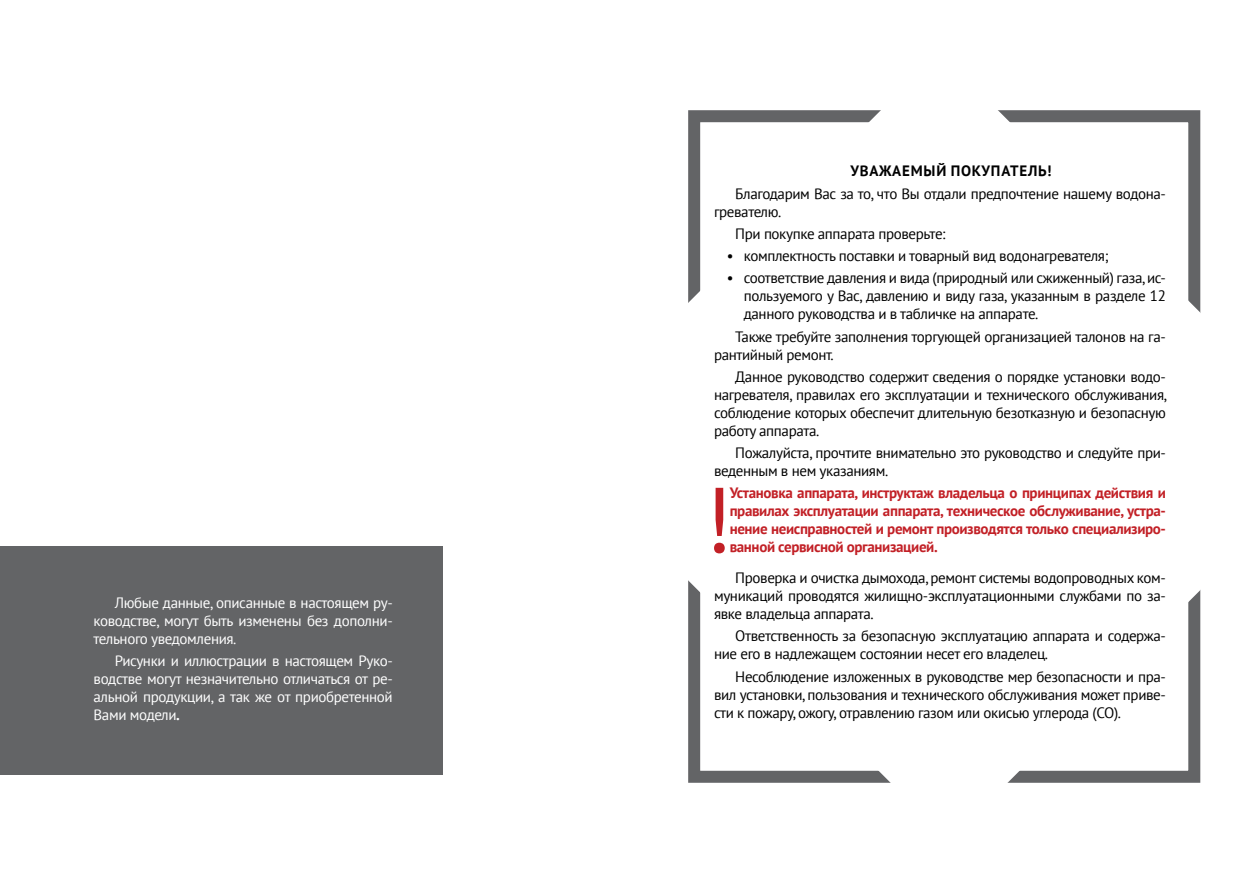
<style>
.page{position:relative;width:1259px;height:893px;background:#fff}
.page>*{position:absolute;margin:0;border:0;box-sizing:border-box;transform-origin:0 0}
.t1{font:92.1px "PT Sans";color:#c22026}
.t2{font:15px/18px "PT Sans";letter-spacing:-.025em;color:#000}
.t3{font:15px/18px "PT Sans";letter-spacing:-.025em;color:#fff;text-align:justify}
.t4{font:700 15px/18px "PT Sans";letter-spacing:-.025em;color:#c22026;text-align:justify}
.t5{font:700 15px "PT Sans";letter-spacing:.055em;color:#000}
.s1{font-weight:700}
</style>
<div class="page">
<svg style="left:688px;top:110px;width:513px;height:673px"></svg>
<div style="left:0;top:546px;width:442px;height:229px;background:#636466"></div>
<p class="t3" style="left:94px;top:593px;width:301px;text-indent:21px">Любые данные, описанные в настоящем ру&shy;ководстве, могут быть изменены без дополни&shy;тельного уведомления.</p>
<p class="t3" style="left:94px;top:651px;width:301px;text-indent:21px">Рисунки и иллюстрации в настоящем Руко&shy;водстве могут незначительно отличаться от ре&shy;альной продукции, а так же от приобретенной Вами модели<span class="s1">.</span></p>
<p class="t5" style="left:850px;top:161px;width:202px">УВАЖАЕМЫЙ ПОКУПАТЕЛЬ!</p>
<p class="t2" style="left:714px;top:184px;width:453px;text-indent:21px">Благодарим Вас за то, что Вы отдали предпочтение нашему водона&shy;гревателю.</p>
<p class="t2" style="left:735px;top:224px;width:212px">При покупке аппарата проверьте:</p>
<p class="t2" style="left:727px;top:246px;width:383px">• комплектность поставки и товарный вид водонагревателя;</p>
<p class="t2" style="left:744px;top:269px;width:424px;text-align:justify;text-indent:-17px">• соответствие давления и вида (природный или сжиженный) газа, ис&shy;пользуемого у Вас, давлению и виду газа, указанным в разделе 12 данного руководства и в табличке на аппарате.</p>
<p class="t2" style="left:714px;top:327px;width:453px;text-indent:21px">Также требуйте заполнения торгующей организацией талонов на га&shy;рантийный ремонт.</p>
<p class="t2" style="left:714px;top:367px;width:454px;text-align:justify;text-indent:21px">Данное руководство содержит сведения о порядке установки водо&shy;нагревателя, правилах его эксплуатации и технического обслуживания, соблюдение которых обеспечит длительную безотказную и безопасную работу аппарата.</p>
<p class="t2" style="left:714px;top:443px;width:453px;text-indent:21px">Пожалуйста, прочтите внимательно это руководство и следуйте при&shy;веденным в нем указаниям.</p>
<h1 class="t1" style="left:704px;top:461px;width:30px">!</h1>
<p class="t4" style="left:729px;top:484px;width:438px">Установка аппарата, инструктаж владельца о принципах действия и правилах эксплуатации аппарата, техническое обслуживание, устра&shy;нение неисправностей и ремонт производятся только специализиро&shy;ванной сервисной организацией.</p>
<p class="t2" style="left:714px;top:568px;width:453px;text-align:justify;text-indent:21px">Проверка и очистка дымохода, ремонт системы водопроводных ком&shy;муникаций проводятся жилищно-эксплуатационными службами по за&shy;явке владельца аппарата.</p>
<p class="t2" style="left:714px;top:627px;width:453px;text-indent:21px">Ответственность за безопасную эксплуатацию аппарата и содержа&shy;ние его в надлежащем состоянии несет его владелец.</p>
<p class="t2" style="left:714px;top:667px;width:453px;text-align:justify;text-indent:21px">Несоблюдение изложенных в руководстве мер безопасности и пра&shy;вил установки, пользования и технического обслуживания может приве&shy;сти к пожару, ожогу, отравлению газом или окисью углерода (СО).</p>
</div>
